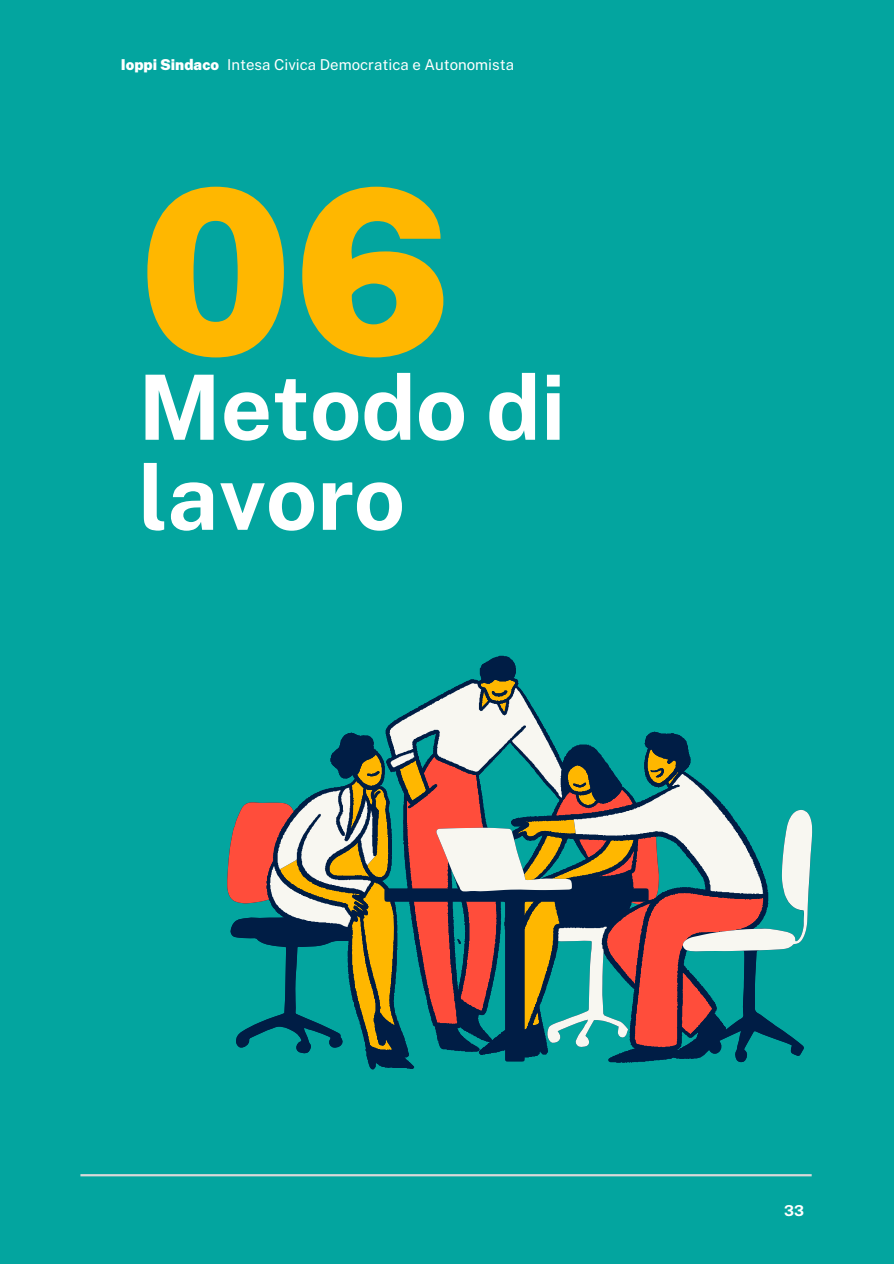
<style>
.page{position:relative;width:894px;height:1264px;background:#fff}
.page>*{position:absolute;margin:0;border:0;box-sizing:border-box;transform-origin:0 0}
.t1{font:900 229.5px "Public Sans";color:#ffb700}
.t2{font:700 90px/90px "Public Sans";color:#fff}
.t3{font:15px "Public Sans";color:#fff}
.t4{font:900 15px "Public Sans";color:#fff}
.t5{font:700 15px "Public Sans";color:#fff}
</style>
<div class="page">
<div style="left:0;top:0;width:893px;height:1263px;background:#03a59f"></div>
<hr style="left:80px;top:1174px;width:731px;height:2px;background:#d9d9d9">
<svg style="left:230px;top:656px;width:574px;height:413px"></svg>
<svg style="left:270px;top:683px;width:542px;height:364px"></svg>
<h1 class="t4" style="left:121px;top:55px;width:100px">Ioppi Sindaco</h1>
<p class="t3" style="left:227px;top:56px;width:289px">Intesa Civica Democratica e Autonomista</p>
<p class="t1" style="left:138px;top:137px;width:315px">06</p>
<h2 class="t2" style="left:138px;top:362px;width:429px">Metodo di lavoro</h2>
<p class="t5" style="left:784px;top:1201px;width:21px">33</p>
</div>
